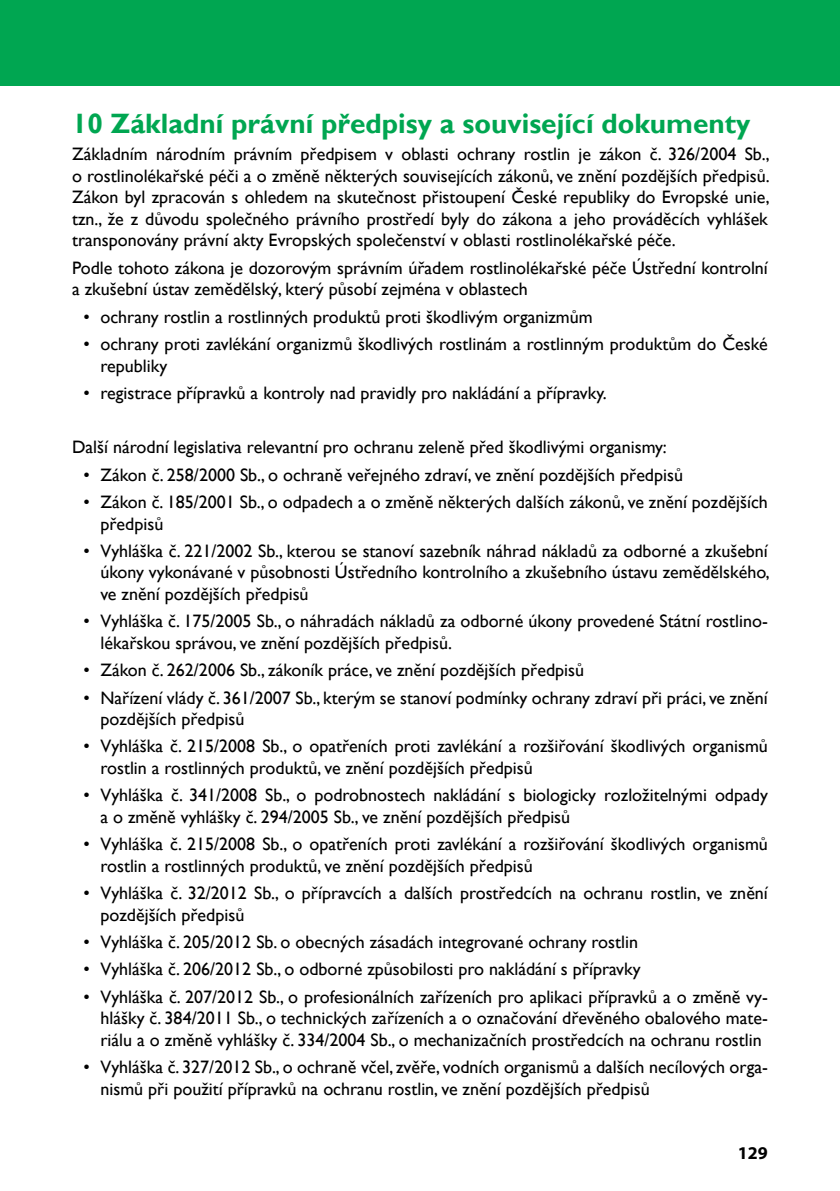
<style>
.page{position:relative;width:840px;height:1191px;background:#fff}
.page>*{position:absolute;margin:0;border:0;box-sizing:border-box;transform-origin:0 0}
.t1{font:700 28px "Gill Sans";color:#00a651}
.t2{font:18px/21.6px "Gill Sans";color:#000}
.t3{font:700 18px "Myriad Pro";color:#000}
</style>
<div class="page">
<div style="left:0;top:0;width:839px;height:85px;background:#00a651"></div>
<h1 class="t1" style="left:72px;top:106px;width:679px">10 Základní právní předpisy a související dokumenty</h1>
<p class="t2" style="left:72px;top:143px;width:698px;text-align:justify">Základním národním právním předpisem v oblasti ochrany rostlin je zákon č. 326/2004 Sb., o rostlinolékařské péči a o změně některých souvisejících zákonů, ve znění pozdějších předpisů.<br>Zákon byl zpracován s ohledem na skutečnost přistoupení České republiky do Evropské unie, tzn., že z důvodu společného právního prostředí byly do zákona a jeho prováděcích vyhlášek transponovány právní akty Evropských společenství v oblasti rostlinolékařské péče.</p>
<p class="t2" style="left:72px;top:257px;width:697px">Podle tohoto zákona je dozorovým správním úřadem rostlinolékařské péče Ústřední kontrolní a zkušební ústav zemědělský, který působí zejména v oblastech</p>
<p class="t2" style="left:83px;top:306px;width:510px">• ochrany rostlin a rostlinných produktů proti škodlivým organizmům</p>
<p class="t2" style="left:100px;top:333px;width:668px;text-indent:-17px">• ochrany proti zavlékání organizmů škodlivých rostlinám a rostlinným produktům do České republiky</p>
<p class="t2" style="left:83px;top:382px;width:524px">• registrace přípravků a kontroly nad pravidly pro nakládání a přípravky.</p>
<p class="t2" style="left:72px;top:437px;width:596px">Další národní legislativa relevantní pro ochranu zeleně před škodlivými organismy:</p>
<p class="t2" style="left:83px;top:464px;width:600px">• Zákon č. 258/2000 Sb., o ochraně veřejného zdraví, ve znění pozdějších předpisů</p>
<p class="t2" style="left:100px;top:491px;width:668px;text-indent:-17px">• Zákon č. 185/2001 Sb., o odpadech a o změně některých dalších zákonů, ve znění pozdějších předpisů</p>
<p class="t2" style="left:100px;top:540px;width:670px;text-align:justify;text-indent:-17px">• Vyhláška č. 221/2002 Sb., kterou se stanoví sazebník náhrad nákladů za odborné a zkušební úkony vykonávané v působnosti Ústředního kontrolního a zkušebního ústavu zemědělského, ve znění pozdějších předpisů</p>
<p class="t2" style="left:100px;top:611px;width:668px;text-indent:-17px">• Vyhláška č. 175/2005 Sb., o náhradách nákladů za odborné úkony provedené Státní rostlino&shy;lékařskou správou, ve znění pozdějších předpisů.</p>
<p class="t2" style="left:83px;top:659px;width:502px">• Zákon č. 262/2006 Sb., zákoník práce, ve znění pozdějších předpisů</p>
<p class="t2" style="left:100px;top:687px;width:668px;text-indent:-17px">• Nařízení vlády č. 361/2007 Sb., kterým se stanoví podmínky ochrany zdraví při práci, ve znění pozdějších předpisů</p>
<p class="t2" style="left:100px;top:736px;width:668px;text-indent:-17px">• Vyhláška č. 215/2008 Sb., o opatřeních proti zavlékání a rozšiřování škodlivých organismů rostlin a rostlinných produktů, ve znění pozdějších předpisů</p>
<p class="t2" style="left:100px;top:784px;width:668px;text-indent:-17px">• Vyhláška č. 341/2008 Sb., o podrobnostech nakládání s biologicky rozložitelnými odpady a o změně vyhlášky č. 294/2005 Sb., ve znění pozdějších předpisů</p>
<p class="t2" style="left:100px;top:833px;width:668px;text-indent:-17px">• Vyhláška č. 215/2008 Sb., o opatřeních proti zavlékání a rozšiřování škodlivých organismů rostlin a rostlinných produktů, ve znění pozdějších předpisů</p>
<p class="t2" style="left:100px;top:882px;width:668px;text-indent:-17px">• Vyhláška č. 32/2012 Sb., o přípravcích a dalších prostředcích na ochranu rostlin, ve znění pozdějších předpisů</p>
<p class="t2" style="left:83px;top:931px;width:556px">• Vyhláška č. 205/2012 Sb. o obecných zásadách integrované ochrany rostlin</p>
<p class="t2" style="left:83px;top:958px;width:558px">• Vyhláška č. 206/2012 Sb., o odborné způsobilosti pro nakládání s přípravky</p>
<p class="t2" style="left:100px;top:986px;width:668px;text-align:justify;text-indent:-17px">• Vyhláška č. 207/2012 Sb., o profesionálních zařízeních pro aplikaci přípravků a o změně vy&shy;hlášky č. 384/2011 Sb., o technických zařízeních a o označování dřevěného obalového mate&shy;riálu a o změně vyhlášky č. 334/2004 Sb., o mechanizačních prostředcích na ochranu rostlin</p>
<p class="t2" style="left:100px;top:1056px;width:668px;text-indent:-17px">• Vyhláška č. 327/2012 Sb., o ochraně včel, zvěře, vodních organismů a dalších necílových orga&shy;nismů při použití přípravků na ochranu rostlin, ve znění pozdějších předpisů</p>
<p class="t3" style="left:737px;top:1141px;width:31px">129</p>
</div>
